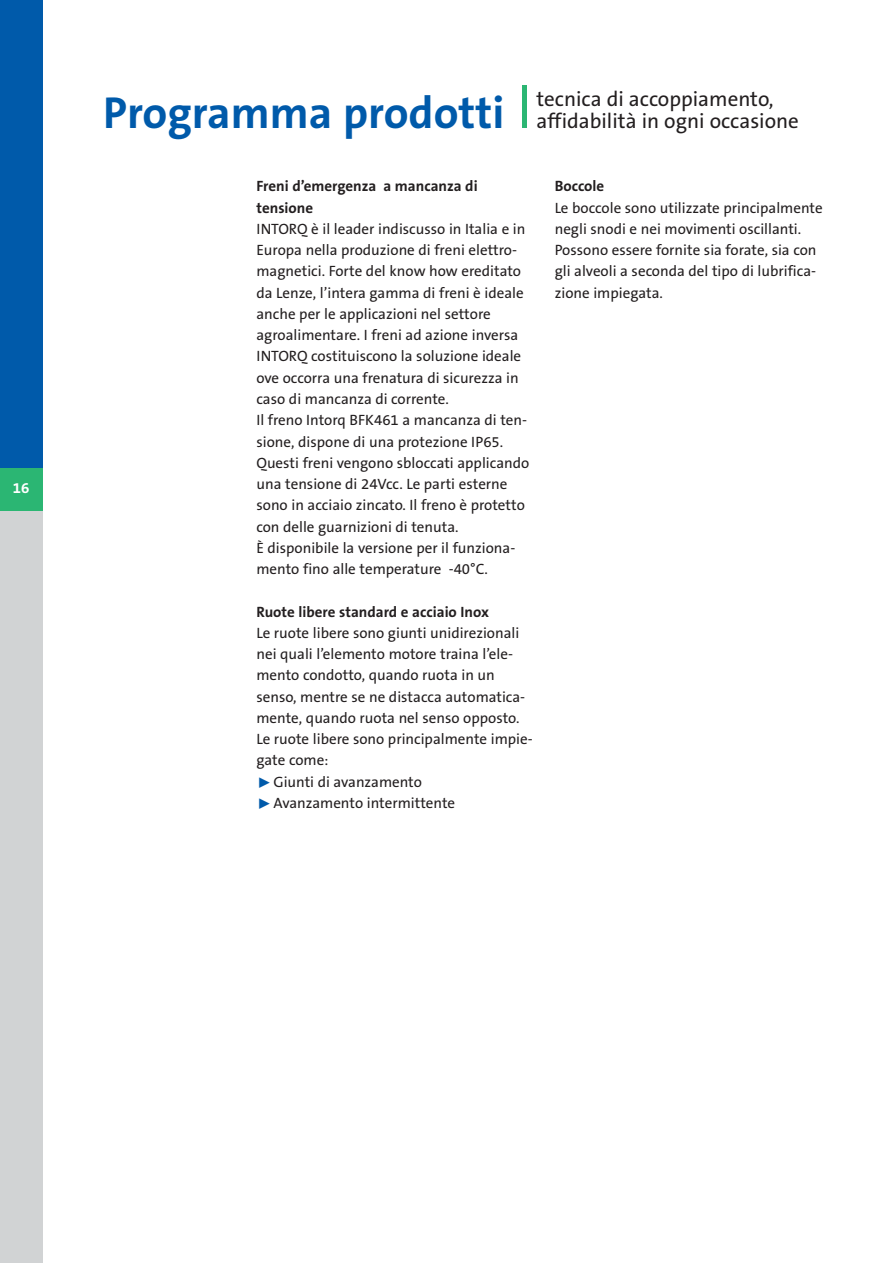
<style>
.page{position:relative;width:893px;height:1263px;background:#fff}
.page>*{position:absolute;margin:0;border:0;box-sizing:border-box;transform-origin:0 0}
.t1{font:700 45px "The Sans B7";color:#005aaa}
.t2{font:21px/21.3px "The Sans B5 Plain";color:#231f20}
.t3{font:15px/21.3px "The Sans B5 Plain";color:#231f20}
.t4{font:700 15px/21.3px "The Sans B7";color:#231f20}
.t5{font:700 15px "The Sans B7";color:#fff}
.s1{font-family:"The Sans Expert";color:#005aaa}
</style>
<div class="page">
<div style="left:0;top:0;width:42px;height:468px;background:#005aaa"></div>
<div style="left:0;top:489px;width:42px;height:774px;background:#d1d3d4"></div>
<div style="left:0;top:468px;width:42px;height:42px;background:#2bb673"></div>
<hr style="left:522px;top:85px;width:4px;height:43px;background:#2bb673">
<p class="t5" style="left:13px;top:482px;width:18px">16</p>
<h1 class="t1" style="left:103px;top:95px;width:403px">Programma prodotti</h1>
<h2 class="t2" style="left:536px;top:91px;width:264px">tecnica di accoppiamento, affidabilità in ogni occasione</h2>
<p class="t4" style="left:256px;top:177px;width:223px">Freni d’emergenza a mancanza di tensione</p>
<p class="t3" style="left:256px;top:220px;width:274px">INTORQ è il leader indiscusso in Italia e in Europa nella produzione di freni elettro&shy;magnetici. Forte del know how ereditato da Lenze, l’intera gamma di freni è ideale anche per le applicazioni nel settore agroalimentare. I freni ad azione inversa INTORQ costituiscono la soluzione ideale ove occorra una frenatura di sicurezza in caso di mancanza di corrente.<br>Il freno Intorq BFK461 a mancanza di ten&shy;sione, dispone di una protezione IP65.<br>Questi freni vengono sbloccati applicando una tensione di 24Vcc. Le parti esterne sono in acciaio zincato. Il freno è protetto con delle guarnizioni di tenuta.<br>È disponibile la versione per il funziona&shy;mento fino alle temperature -40°C.</p>
<p class="t4" style="left:256px;top:602px;width:234px">Ruote libere standard e acciaio Inox</p>
<p class="t3" style="left:256px;top:624px;width:278px">Le ruote libere sono giunti unidirezionali nei quali l’elemento motore traina l’ele&shy;mento condotto, quando ruota in un senso, mentre se ne distacca automatica&shy;mente, quando ruota nel senso opposto.<br>Le ruote libere sono principalmente impie&shy;gate come:<br><span class="s1">˘</span> Giunti di avanzamento<br><span class="s1">˘</span> Avanzamento intermittente</p>
<p class="t4" style="left:554px;top:177px;width:51px">Boccole</p>
<p class="t3" style="left:554px;top:198px;width:269px">Le boccole sono utilizzate principalmente negli snodi e nei movimenti oscillanti.<br>Possono essere fornite sia forate, sia con gli alveoli a seconda del tipo di lubrifica&shy;zione impiegata.</p>
</div>
